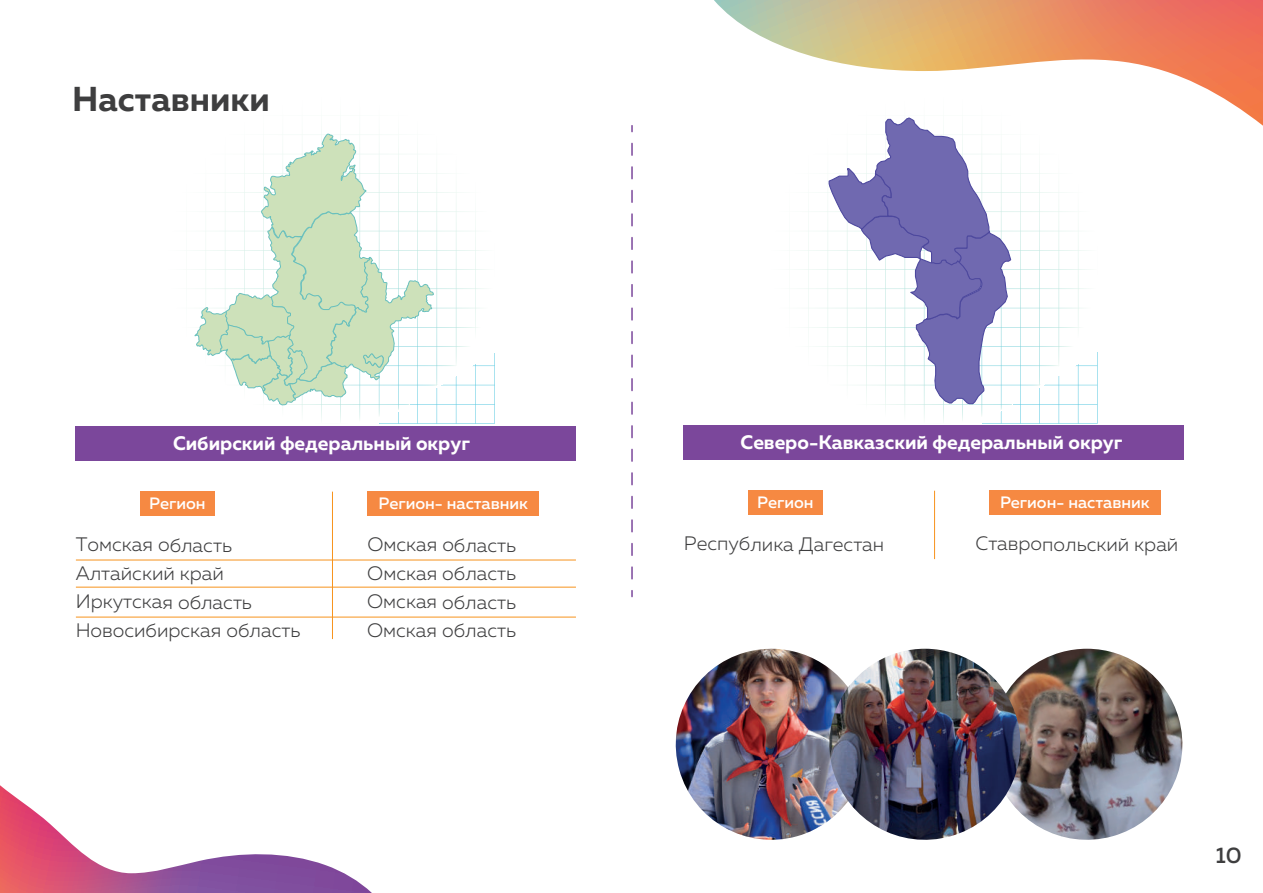
<style>
.page{position:relative;width:1263px;height:893px;background:#fff}
.page>*{position:absolute;margin:0;border:0;box-sizing:border-box;transform-origin:0 0}
.t1{font:700 34.5px "Muller";color:#3e3e3f}
.t2{font:500 22.5px "Muller";color:#3e3e3f}
.t3{font:300 19.5px/28.5px "Muller";letter-spacing:-.005em;color:#3e3e3f}
.t4{font:700 19.5px "Muller";color:#fff}
.t5{font:500 16.5px "Muller";letter-spacing:-.005em;color:#fff}
</style>
<div class="page">
<img style="left:1031px;top:649px;width:152px;height:191px">
<svg style="left:0;top:785px;width:372px;height:108px"></svg>
<svg style="left:714px;top:0;width:549px;height:126px"></svg>
<hr style="left:332px;top:492px;width:1px;height:147px;background:#f7931d">
<svg style="left:631px;top:126px;width:2px;height:6px"></svg>
<svg style="left:631px;top:143px;width:2px;height:437px"></svg>
<svg style="left:631px;top:591px;width:2px;height:6px"></svg>
<hr style="left:76px;top:560px;width:500px;height:1px;background:#f7931d">
<hr style="left:76px;top:587px;width:500px;height:1px;background:#f7931d">
<hr style="left:76px;top:617px;width:500px;height:1px;background:#f7931d">
<div style="left:75px;top:426px;width:501px;height:34px;background:#7b479b"></div>
<div style="left:367px;top:492px;width:172px;height:24px;background:#f68942"></div>
<div style="left:140px;top:492px;width:75px;height:24px;background:#f68942"></div>
<hr style="left:934px;top:491px;width:1px;height:68px;background:#f7931d">
<div style="left:683px;top:425px;width:501px;height:34px;background:#7b479b"></div>
<div style="left:989px;top:491px;width:172px;height:24px;background:#f68942"></div>
<div style="left:748px;top:491px;width:75px;height:24px;background:#f68942"></div>
<svg style="left:302px;top:173px;width:192px;height:250px"></svg>
<svg style="left:770px;top:97px;width:327px;height:326px"></svg>
<svg style="left:194px;top:133px;width:240px;height:273px"></svg>
<svg style="left:828px;top:116px;width:184px;height:289px"></svg>
<img style="left:675px;top:649px;width:144px;height:191px">
<img style="left:819px;top:649px;width:212px;height:191px">
<h1 class="t1" style="left:72px;top:77px;width:199px">Наставники</h1>
<p class="t4" style="left:173px;top:431px;width:298px">Сибирский федеральный округ</p>
<p class="t4" style="left:741px;top:430px;width:383px">Северо-Кавказский федеральный округ</p>
<p class="t5" style="left:149px;top:493px;width:58px">Регион</p>
<p class="t5" style="left:378px;top:493px;width:151px">Регион- наставник</p>
<p class="t5" style="left:757px;top:492px;width:58px">Регион</p>
<p class="t5" style="left:1000px;top:492px;width:151px">Регион- наставник</p>
<p class="t3" style="left:76px;top:530px;width:226px">Томская область<br>Алтайский край<br>Иркутская область<br>Новосибирская область</p>
<p class="t3" style="left:367px;top:530px;width:151px;text-align:justify">Омская область Омская область Омская область Омская область</p>
<p class="t3" style="left:684px;top:529px;width:202px">Республика Дагестан</p>
<p class="t3" style="left:975px;top:529px;width:205px">Ставропольский край</p>
<p class="t2" style="left:1216px;top:841px;width:27px">10</p>
</div>
